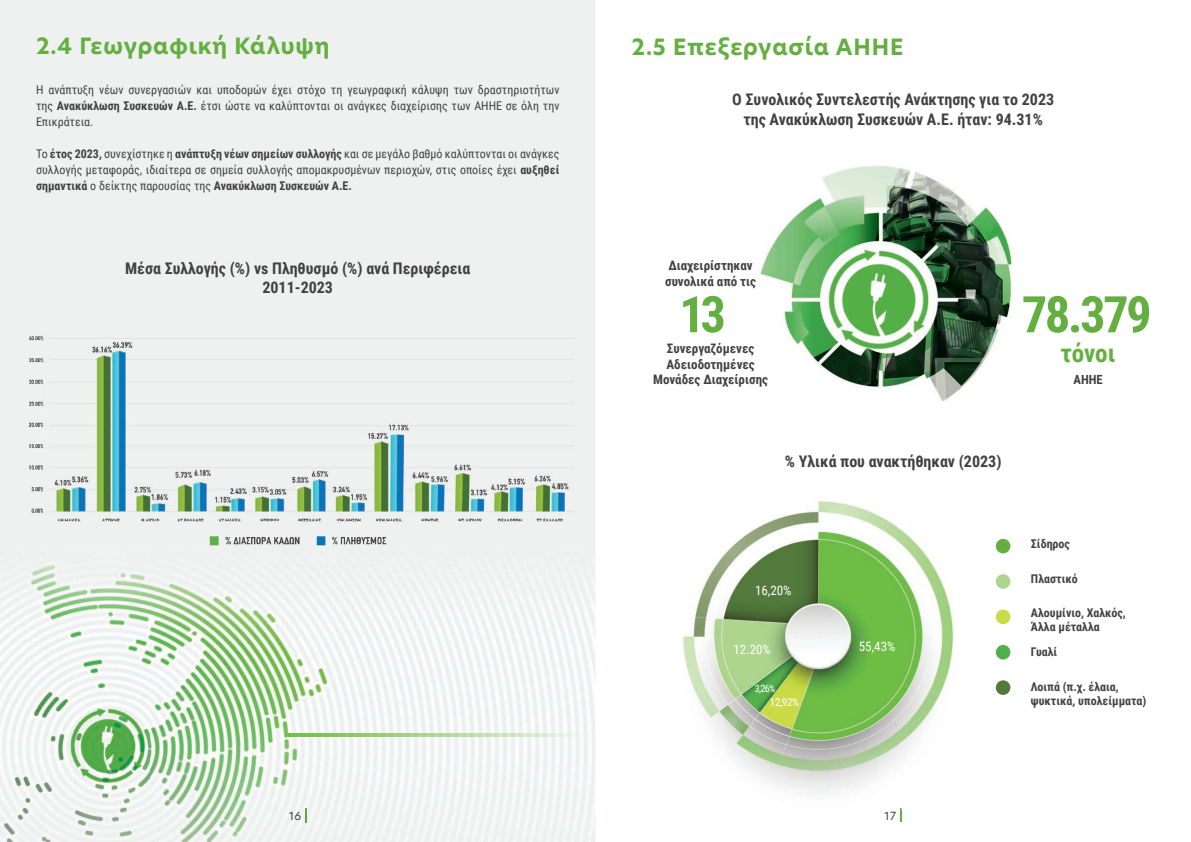
<style>
.page{position:relative;width:1191px;height:842px;background:#fff}
.page>*{position:absolute;margin:0;border:0;box-sizing:border-box;transform-origin:0 0}
.t1{font:700 50.5px "Roboto Condensed";letter-spacing:-.05em;color:#64af40}
.t2{font:700 25.1px "Roboto Condensed";letter-spacing:-.005em;color:#64af40}
.t3{font:700 22px "Hero New";letter-spacing:.04em;color:#64af40}
.t4{font:700 16px/19.2px "Roboto Condensed";color:#424142;text-align:center}
.t5{font:700 13.1px/15.7px "Roboto Condensed";color:#424142}
.t6{font:13px "Roboto Condensed";color:#fff}
.t7{font:700 12.6px "Roboto Condensed";color:#424142}
.t8{font:12px/16px "Roboto Condensed";color:#424142;text-align:justify}
.t9{font:700 12px/14.4px "Roboto Condensed";color:#424142}
.t10{font:11px "Roboto Condensed";color:#fff}
.t11{font:11px "Hero New";color:#424142}
.t12{font:10px "Roboto Condensed";color:#fff}
.s1{font-weight:700}
</style>
<div class="page">
<img style="left:760px;top:166px;width:253px;height:236px">
<img style="left:0;top:0;width:595px;height:842px">
<img style="left:9px;top:303px;width:577px;height:250px">
<img style="left:683px;top:501px;width:327px;height:294px">
<div style="left:995px;top:539px;width:15px;height:14px;background:#64af40;border-radius:50%"></div>
<div style="left:995px;top:574px;width:15px;height:15px;background:#acd58d;border-radius:50%"></div>
<div style="left:995px;top:610px;width:15px;height:14px;background:#c9db47;border-radius:50%"></div>
<div style="left:995px;top:645px;width:15px;height:14px;background:#53af4e;border-radius:50%"></div>
<div style="left:995px;top:680px;width:15px;height:15px;background:#527a3d;border-radius:50%"></div>
<img style="left:289px;top:733px;width:297px;height:4px">
<img style="left:67px;top:699px;width:83px;height:90px">
<svg style="left:305px;top:808px;width:1px;height:14px"></svg>
<svg style="left:900px;top:808px;width:2px;height:14px"></svg>
<h3 class="t3" style="left:36px;top:31px;width:295px">2.4 Γεωγραφική Κάλυψη</h3>
<p class="t8" style="left:36px;top:81px;width:525px">Η ανάπτυξη νέων συνεργασιών και υποδομών έχει στόχο τη γεωγραφική κάλυψη των δραστηριοτήτων της <span class="s1">Ανακύκλωση Συσκευών Α.Ε.</span> έτσι ώστε να καλύπτονται οι ανάγκες διαχείρισης των ΑΗΗΕ σε όλη την Επικράτεια.</p>
<p class="t8" style="left:36px;top:145px;width:525px">Το <span class="s1">έτος 2023,</span> συνεχίστηκε η <span class="s1">ανάπτυξη νέων σημείων συλλογής</span> και σε μεγάλο βαθμό καλύπτονται οι ανάγκες συλλογής μεταφοράς, ιδιαίτερα σε σημεία συλλογής απομακρυσμένων περιοχών, στις οποίες έχει <span class="s1">αυξηθεί σημαντικά</span> ο δείκτης παρουσίας της <span class="s1">Ανακύκλωση Συσκευών Α.Ε.</span></p>
<h3 class="t4" style="left:125px;top:258px;width:347px">Μέσα Συλλογής (%) vs Πληθυσμό (%) ανά Περιφέρεια<br>2011-2023</h3>
<h3 class="t3" style="left:631px;top:32px;width:273px">2.5 Επεξεργασία AHHE</h3>
<h3 class="t4" style="left:732px;top:90px;width:323px">Ο Συνολικός Συντελεστής Ανάκτησης για το 2023 της Ανακύκλωση Συσκευών Α.Ε. ήταν: 94.31%</h3>
<p class="t5" style="left:665px;top:257px;width:93px">∆ιαχειρίστηκαν συνολικά από τις</p>
<h1 class="t1" style="left:679px;top:279px;width:48px">13</h1>
<p class="t5" style="left:653px;top:340px;width:116px;text-align:center">Συνεργαζόμενες<br>Αδειοδοτημένες<br>Μονάδες ∆ιαχείρισης</p>
<h1 class="t1" style="left:1021px;top:279px;width:131px">78.379</h1>
<h2 class="t2" style="left:1060px;top:336px;width:56px">τόνοι</h2>
<p class="t7" style="left:1073px;top:370px;width:31px">ΑΗΗΕ</p>
<h3 class="t4" style="left:785px;top:452px;width:218px">% Υλικά που ανακτήθηκαν (2023)</h3>
<p class="t6" style="left:755px;top:581px;width:38px">16,20%</p>
<p class="t6" style="left:733px;top:640px;width:39px">12.20%</p>
<p class="t12" style="left:755px;top:681px;width:22px">3,26%</p>
<p class="t10" style="left:770px;top:694px;width:31px">12,92%</p>
<p class="t6" style="left:859px;top:637px;width:38px">55,43%</p>
<p class="t9" style="left:1031px;top:536px;width:40px">Σίδηρος</p>
<p class="t9" style="left:1031px;top:571px;width:48px">Πλαστικό</p>
<p class="t9" style="left:1031px;top:605px;width:96px">Αλουμίνιο, Χαλκός,<br>Άλλα μέταλλα</p>
<p class="t9" style="left:1031px;top:644px;width:28px">Γυαλί</p>
<p class="t9" style="left:1031px;top:679px;width:117px">Λοιπά (π.χ. έλαια, ψυκτικά, υπολείμματα)</p>
<p class="t11" style="left:289px;top:808px;width:14px">16</p>
<p class="t11" style="left:884px;top:808px;width:13px">17</p>
</div>
